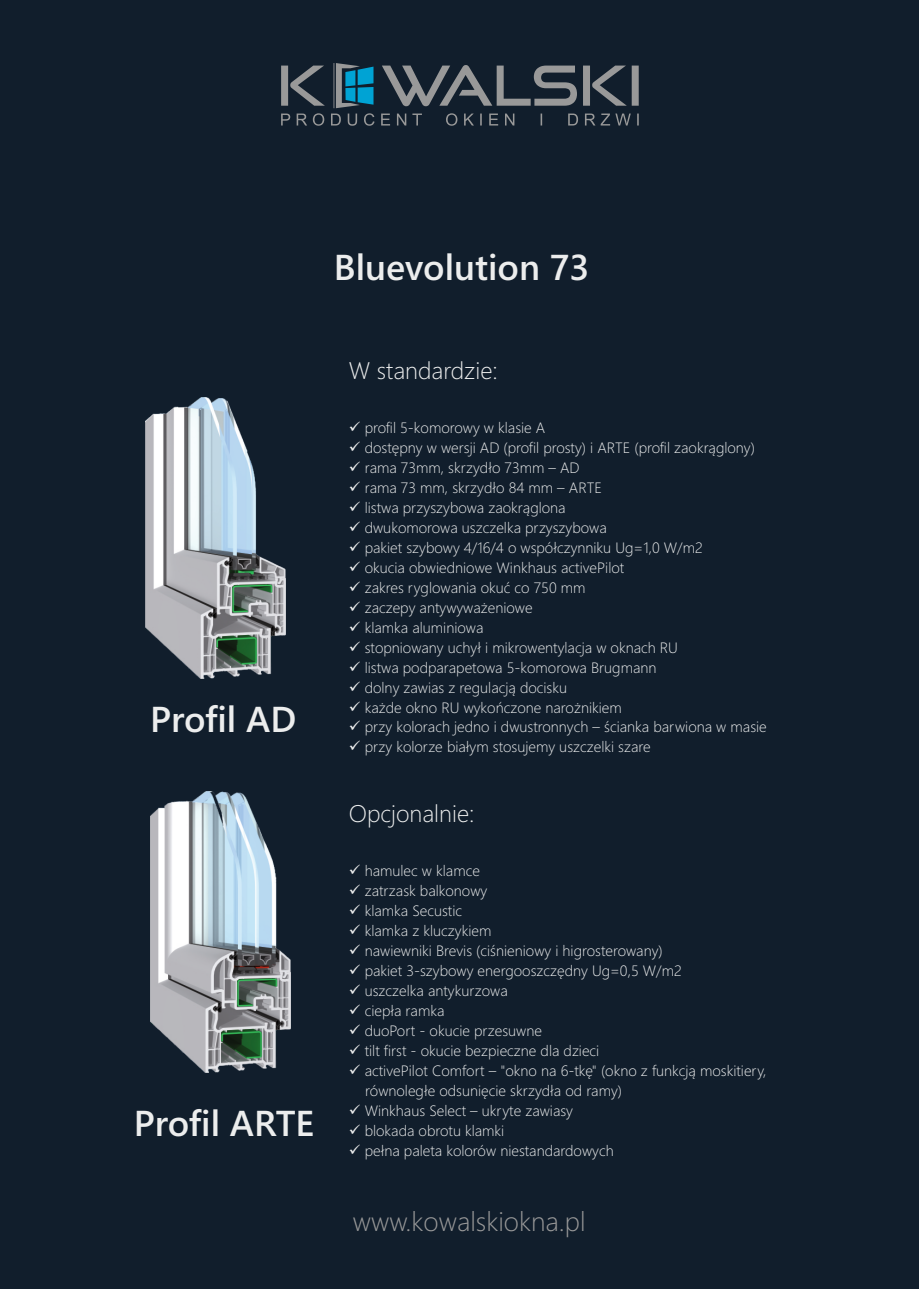
<style>
.page{position:relative;width:919px;height:1289px;background:#fff}
.page>*{position:absolute;margin:0;border:0;box-sizing:border-box;transform-origin:0 0}
.t1{font:600 36px "Segoe UI";color:#eceded}
.t2{font:300 27px "Segoe UI";color:#999}
.t3{font:300 24px "Segoe UI";color:#eceded}
.t4{font:300 15px/20px "Segoe UI";color:#eceded}
</style>
<div class="page">
<div style="left:0;top:0;width:918px;height:1288px;background:#111e2c"></div>
<svg style="left:281px;top:63px;width:357px;height:63px"></svg>
<img style="left:150px;top:791px;width:140px;height:281px">
<img style="left:146px;top:397px;width:140px;height:281px">
<h1 class="t1" style="left:334px;top:254px;width:257px">Bluevolution 73</h1>
<h1 class="t1" style="left:150px;top:706px;width:148px">Profil AD</h1>
<h1 class="t1" style="left:134px;top:1109px;width:182px">Profil ARTE</h1>
<h3 class="t3" style="left:349px;top:361px;width:150px">W standardzie:</h3>
<p class="t4" style="left:349px;top:419px;width:198px">✓ profil 5-komorowy w klasie A</p>
<p class="t4" style="left:349px;top:439px;width:407px">✓ dostępny w wersji AD (profil prosty) i ARTE (profil zaokrąglony)</p>
<p class="t4" style="left:349px;top:459px;width:232px">✓ rama 73mm, skrzydło 73mm – AD</p>
<p class="t4" style="left:349px;top:479px;width:254px">✓ rama 73 mm, skrzydło 84 mm – ARTE</p>
<p class="t4" style="left:349px;top:499px;width:218px">✓ listwa przyszybowa zaokrąglona</p>
<p class="t4" style="left:349px;top:519px;width:259px">✓ dwukomorowa uszczelka przyszybowa</p>
<p class="t4" style="left:349px;top:539px;width:355px">✓ pakiet szybowy 4/16/4 o współczynniku Ug=1,0 W/m2</p>
<p class="t4" style="left:349px;top:559px;width:277px">✓ okucia obwiedniowe Winkhaus activePilot</p>
<p class="t4" style="left:349px;top:579px;width:238px">✓ zakres ryglowania okuć co 750 mm</p>
<p class="t4" style="left:349px;top:599px;width:185px">✓ zaczepy antywyważeniowe</p>
<p class="t4" style="left:349px;top:618px;width:136px">✓ klamka aluminiowa</p>
<p class="t4" style="left:349px;top:638px;width:330px">✓ stopniowany uchył i mikrowentylacja w oknach RU</p>
<p class="t4" style="left:349px;top:658px;width:309px">✓ listwa podparapetowa 5-komorowa Brugmann</p>
<p class="t4" style="left:349px;top:678px;width:220px">✓ dolny zawias z regulacją docisku</p>
<p class="t4" style="left:349px;top:698px;width:274px">✓ każde okno RU wykończone narożnikiem</p>
<p class="t4" style="left:349px;top:718px;width:419px">✓ przy kolorach jedno i dwustronnych – ścianka barwiona w masie</p>
<p class="t4" style="left:349px;top:738px;width:303px">✓ przy kolorze białym stosujemy uszczelki szare</p>
<h3 class="t3" style="left:349px;top:804px;width:127px">Opcjonalnie:</h3>
<p class="t4" style="left:349px;top:862px;width:133px">✓ hamulec w klamce</p>
<p class="t4" style="left:349px;top:882px;width:140px">✓ zatrzask balkonowy</p>
<p class="t4" style="left:349px;top:902px;width:115px">✓ klamka Secustic</p>
<p class="t4" style="left:349px;top:922px;width:144px">✓ klamka z kluczykiem</p>
<p class="t4" style="left:349px;top:942px;width:315px">✓ nawiewniki Brevis (ciśnieniowy i higrosterowany)</p>
<p class="t4" style="left:349px;top:962px;width:334px">✓ pakiet 3-szybowy energooszczędny Ug=0,5 W/m2</p>
<p class="t4" style="left:349px;top:982px;width:160px">✓ uszczelka antykurzowa</p>
<p class="t4" style="left:349px;top:1002px;width:97px">✓ ciepła ramka</p>
<p class="t4" style="left:349px;top:1022px;width:195px">✓ duoPort - okucie przesuwne</p>
<p class="t4" style="left:349px;top:1041px;width:252px">✓ tilt first - okucie bezpieczne dla dzieci</p>
<p class="t4" style="left:365px;top:1061px;width:402px;text-indent:-16px">✓ activePilot Comfort – "okno na 6-tkę" (okno z funkcją moskitiery, równoległe odsunięcie skrzydła od ramy)</p>
<p class="t4" style="left:349px;top:1101px;width:226px">✓ Winkhaus Select – ukryte zawiasy</p>
<p class="t4" style="left:349px;top:1121px;width:157px">✓ blokada obrotu klamki</p>
<p class="t4" style="left:349px;top:1141px;width:266px">✓ pełna paleta kolorów niestandardowych</p>
<h2 class="t2" style="left:353px;top:1211px;width:234px">www.kowalskiokna.pl</h2>
</div>
